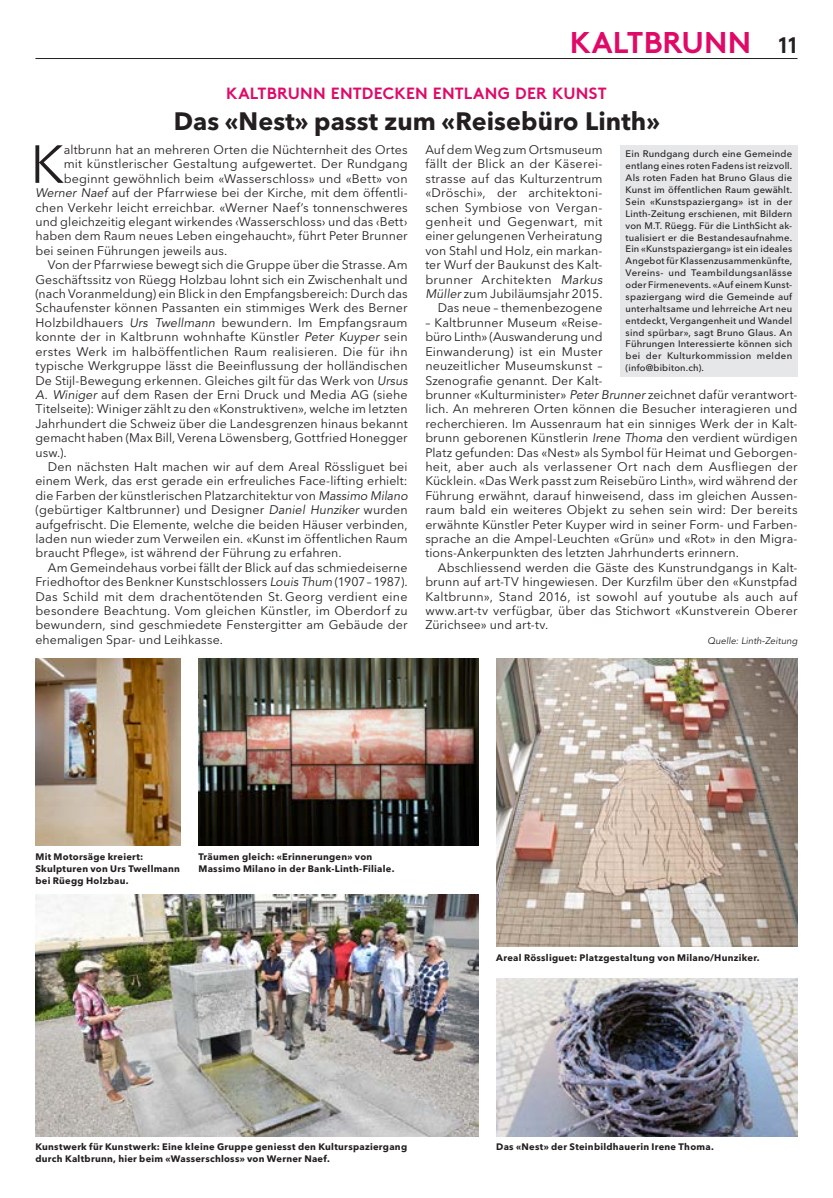
<style>
.page{position:relative;width:833px;height:1198px;background:#fff}
.page>*{position:absolute;margin:0;border:0;box-sizing:border-box;transform-origin:0 0}
.t1{font:53px "Avenir Next LT Pro";color:#231f20}
.t2{font:700 30px "Brown";letter-spacing:.005em;color:#e10968}
.t3{font:700 25px "Avenir Next LT Pro";letter-spacing:.005em;color:#231f20}
.t4{font:700 16.25px "Brown";letter-spacing:.015em;color:#e10968}
.t5{font:12.38px/14.4px "Avenir Next LT Pro";letter-spacing:.005em;color:#231f20;text-align:right}
.t6{font:500 9.38px/11.9px "Avenir Next LT Pro";letter-spacing:.035em;color:#231f20;text-align:justify}
.t7{font:700 9.38px/11.9px "Avenir Next LT Pro";letter-spacing:.03em;color:#231f20}
.t8{font:italic 9.38px "Avenir LT Std";letter-spacing:.01em;color:#231f20}
.s1{font-size:22.5px;color:#231f20}
.s2{font-family:"Avenir LT Std";font-style:italic}
</style>
<div class="page">
<hr style="left:35px;top:58px;width:762px;height:1px;background:#231f20">
<img style="left:35px;top:894px;width:443px;height:242px">
<img style="left:198px;top:658px;width:280px;height:187px">
<img style="left:496px;top:658px;width:301px;height:288px">
<img style="left:35px;top:658px;width:146px;height:187px">
<img style="left:496px;top:978px;width:301px;height:158px">
<div style="left:620px;top:145px;width:177px;height:231px;background:#e6e7e9"></div>
<h2 class="t2" style="left:569px;top:18px;width:229px">KALTBRUNN <span class="s1">11</span></h2>
<h3 class="t4" style="left:226px;top:80px;width:382px">KALTBRUNN ENTDECKEN ENTLANG DER KUNST</h3>
<h3 class="t3" style="left:174px;top:106px;width:488px">Das «Nest» passt zum «Reisebüro Linth»</h3>
<h1 class="t1" style="left:30px;top:133px;width:35px">K</h1>
<p class="t5" style="left:64px;top:142px;width:345px">altbrunn hat an mehreren Orten die Nüchternheit des Ortes</p>
<p class="t5" style="left:64px;top:157px;width:345px">mit künstlerischer Gestaltung aufgewertet. Der Rundgang</p>
<p class="t5" style="left:64px;top:171px;width:345px">beginnt gewöhnlich beim «Wasserschloss» und «Bett» von</p>
<p class="t5" style="left:35px;top:186px;width:374px"><span class="s2">Werner Naef</span> auf der Pfarrwiese bei der Kirche, mit dem öffentli-</p>
<p class="t5" style="left:35px;top:200px;width:374px">chen Verkehr leicht erreichbar. «Werner Naef’s tonnenschweres</p>
<p class="t5" style="left:35px;top:214px;width:374px">und gleichzeitig elegant wirkendes ‹Wasserschloss› und das ‹Bett›</p>
<p class="t5" style="left:35px;top:229px;width:374px">haben dem Raum neues Leben eingehaucht», führt Peter Brunner</p>
<p class="t5" style="left:35px;top:243px;width:193px">bei seinen Führungen jeweils aus.</p>
<p class="t5" style="left:48px;top:258px;width:361px">Von der Pfarrwiese bewegt sich die Gruppe über die Strasse. Am</p>
<p class="t5" style="left:35px;top:272px;width:374px">Geschäftssitz von Rüegg Holzbau lohnt sich ein Zwischenhalt und</p>
<p class="t5" style="left:35px;top:286px;width:374px">(nach Voranmeldung) ein Blick in den Empfangsbereich: Durch das</p>
<p class="t5" style="left:35px;top:301px;width:373px">Schaufenster können Passanten ein stimmiges Werk des Berner</p>
<p class="t5" style="left:35px;top:315px;width:374px">Holzbildhauers <span class="s2">Urs Twellmann</span> bewundern. Im Empfangsraum</p>
<p class="t5" style="left:35px;top:330px;width:374px">konnte der in Kaltbrunn wohnhafte Künstler <span class="s2">Peter Kuyper</span> sein</p>
<p class="t5" style="left:35px;top:344px;width:374px">erstes Werk im halböffentlichen Raum realisieren. Die für ihn</p>
<p class="t5" style="left:35px;top:358px;width:374px">typische Werkgruppe lässt die Beeinflussung der holländischen</p>
<p class="t5" style="left:35px;top:373px;width:374px">De Stijl-Bewegung erkennen. Gleiches gilt für das Werk von <span class="s2">Ursus</span></p>
<p class="t5" style="left:35px;top:387px;width:374px"><span class="s2">A. Winiger</span> auf dem Rasen der Erni Druck und Media AG (siehe</p>
<p class="t5" style="left:35px;top:402px;width:374px">Titelseite): Winiger zählt zu den «Konstruktiven», welche im letzten</p>
<p class="t5" style="left:35px;top:416px;width:374px">Jahrhundert die Schweiz über die Landesgrenzen hinaus bekannt</p>
<p class="t5" style="left:35px;top:430px;width:374px">gemacht haben (Max Bill, Verena Löwensberg, Gottfried Honegger</p>
<p class="t5" style="left:35px;top:445px;width:33px">usw.).</p>
<p class="t5" style="left:48px;top:459px;width:361px">Den nächsten Halt machen wir auf dem Areal Rössliguet bei</p>
<p class="t5" style="left:35px;top:474px;width:374px">einem Werk, das erst gerade ein erfreuliches Face-lifting erhielt:</p>
<p class="t5" style="left:35px;top:488px;width:374px">die Farben der künstlerischen Platzarchitektur von <span class="s2">Massimo Milano</span></p>
<p class="t5" style="left:35px;top:502px;width:374px">(gebürtiger Kaltbrunner) und Designer <span class="s2">Daniel Hunziker</span> wurden</p>
<p class="t5" style="left:35px;top:517px;width:374px">aufgefrischt. Die Elemente, welche die beiden Häuser verbinden,</p>
<p class="t5" style="left:35px;top:531px;width:374px">laden nun wieder zum Verweilen ein. «Kunst im öffentlichen Raum</p>
<p class="t5" style="left:35px;top:546px;width:308px">braucht Pflege», ist während der Führung zu erfahren.</p>
<p class="t5" style="left:48px;top:560px;width:361px">Am Gemeindehaus vorbei fällt der Blick auf das schmiedeiserne</p>
<p class="t5" style="left:35px;top:574px;width:374px">Friedhoftor des Benkner Kunstschlossers <span class="s2">Louis Thum</span> (1907–1987).</p>
<p class="t5" style="left:35px;top:589px;width:374px">Das Schild mit dem drachentötenden St.Georg verdient eine</p>
<p class="t5" style="left:35px;top:603px;width:374px">besondere Beachtung. Vom gleichen Künstler, im Oberdorf zu</p>
<p class="t5" style="left:35px;top:618px;width:374px">bewundern, sind geschmiedete Fenstergitter am Gebäude der</p>
<p class="t5" style="left:35px;top:632px;width:189px">ehemaligen Spar- und Leihkasse.</p>
<p class="t5" style="left:425px;top:142px;width:179px">Auf dem Weg zum Ortsmuseum fällt der Blick an der Käserei&shy;strasse auf das Kulturzentrum «Dröschi», der architektoni&shy;schen Symbiose von Vergan&shy;genheit und Gegenwart, mit einer gelungenen Verheiratung von Stahl und Holz, ein markan&shy;ter Wurf der Baukunst des Kalt&shy;brunner Architekten <span class="s2">Markus<br>Müller</span> zum Jubiläumsjahr 2015.<br>Das neue – themenbezogene</p>
<p class="t5" style="left:425px;top:315px;width:374px;text-align:left">– Kaltbrunner Museum «Reise-<br>büro Linth» (Auswanderung und<br>Einwanderung) ist ein Muster<br>neuzeitlicher Museumskunst –<br>Szenografie genannt. Der Kalt-<br>brunner «Kulturminister» <span class="s2">Peter Brunner</span> zeichnet dafür verantwort&shy;lich. An mehreren Orten können die Besucher interagieren und recherchieren. Im Aussenraum hat ein sinniges Werk der in Kalt&shy;brunn geborenen Künstlerin <span class="s2">Irene Thoma</span> den verdient würdigen Platz gefunden: Das «Nest» als Symbol für Heimat und Geborgen&shy;heit, aber auch als verlassener Ort nach dem Ausfliegen der Kücklein. «Das Werk passt zum Reisebüro Linth», wird während der Führung erwähnt, darauf hinweisend, dass im gleichen Aussen&shy;raum bald ein weiteres Objekt zu sehen sein wird: Der bereits erwähnte Künstler Peter Kuyper wird in seiner Form- und Farben&shy;sprache an die Ampel-Leuchten «Grün» und «Rot» in den Migra&shy;tions-Ankerpunkten des letzten Jahrhunderts erinnern.</p>
<p class="t5" style="left:425px;top:560px;width:374px;text-align:justify;text-indent:12px">Abschliessend werden die Gäste des Kunstrundgangs in Kalt&shy;brunn auf art-TV hingewiesen. Der Kurzfilm über den «Kunstpfad Kaltbrunn», Stand 2016, ist sowohl auf youtube als auch auf www.art-tv verfügbar, über das Stichwort «Kunstverein Oberer Zürichsee» und art-tv.</p>
<p class="t8" style="left:707px;top:635px;width:92px">Quelle: Linth-Zeitung</p>
<p class="t6" style="left:625px;top:148px;width:168px">Ein Rundgang durch eine Gemeinde entlang eines roten Fadens ist reizvoll.<br>Als roten Faden hat Bruno Glaus die Kunst im öffentlichen Raum gewählt.<br>Sein «Kunstspaziergang» ist in der Linth-Zeitung erschienen, mit Bildern von M.T. Rüegg. Für die LinthSicht ak&shy;tualisiert er die Bestandesaufnahme.<br>Ein «Kunstspaziergang» ist ein ideales Angebot für Klassenzusammenkünfte, Vereins- und Teambildungsanlässe oder Firmenevents. «Auf einem Kunst&shy;spaziergang wird die Gemeinde auf unterhaltsame und lehrreiche Art neu entdeckt, Vergangenheit und Wandel sind spürbar», sagt Bruno Glaus. An Führungen Interessierte können sich bei der Kulturkommission melden (info@bibiton.ch).</p>
<p class="t7" style="left:35px;top:850px;width:146px">Mit Motorsäge kreiert:<br>Skulpturen von Urs Twellmann bei Rüegg Holzbau.</p>
<p class="t7" style="left:198px;top:850px;width:197px">Träumen gleich: «Erinnerungen» von<br>Massimo Milano in der Bank-Linth-Filiale.</p>
<p class="t7" style="left:35px;top:1141px;width:373px">Kunstwerk für Kunstwerk: Eine kleine Gruppe geniesst den Kulturspaziergang durch Kaltbrunn, hier beim «Wasserschloss» von Werner Naef.</p>
<p class="t7" style="left:496px;top:951px;width:265px">Areal Rössliguet: Platzgestaltung von Milano/Hunziker.</p>
<p class="t7" style="left:496px;top:1141px;width:219px">Das «Nest» der Steinbildhauerin Irene Thoma.</p>
</div>
